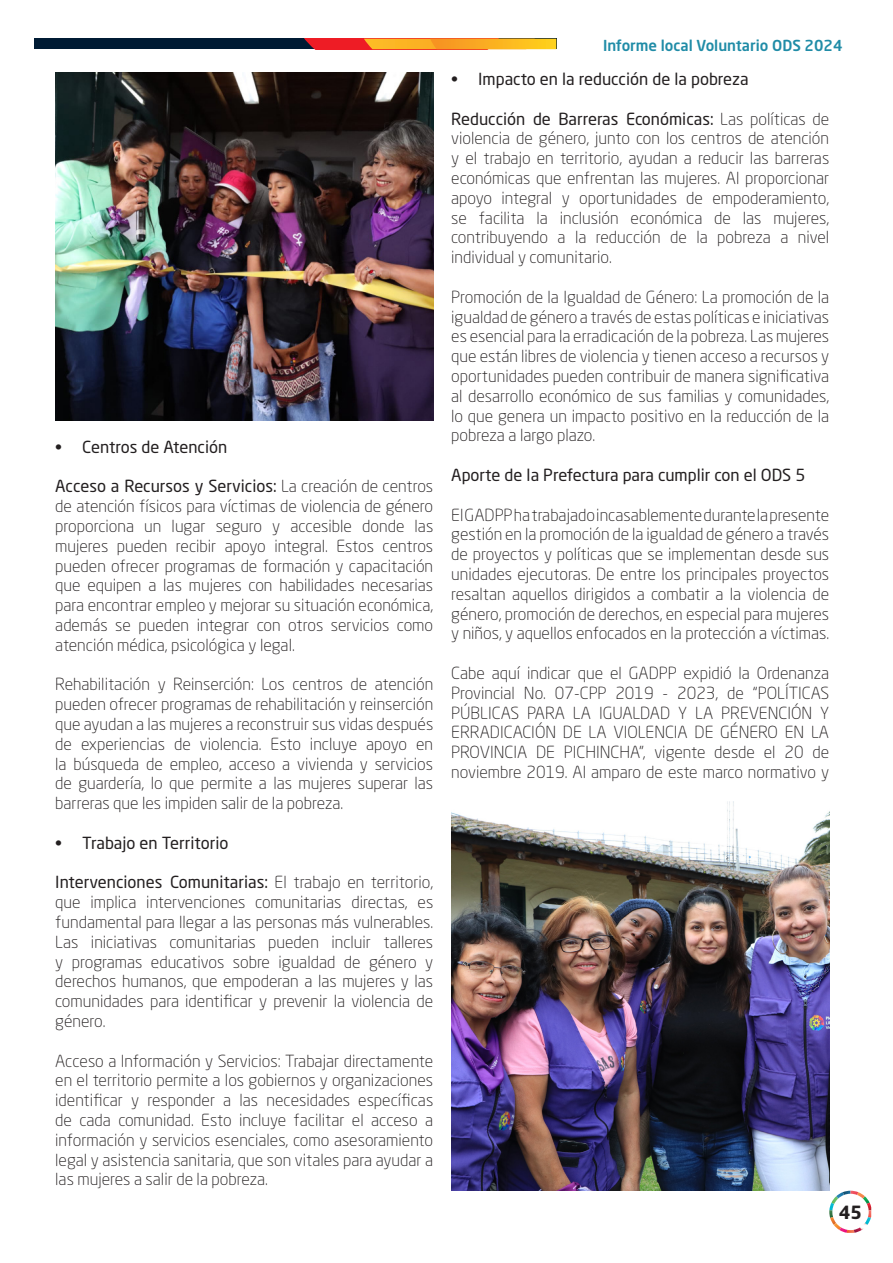
<style>
.page{position:relative;width:893px;height:1263px;background:#fff}
.page>*{position:absolute;margin:0;border:0;box-sizing:border-box;transform-origin:0 0}
.t1{font:700 18px "Neo Sans W1 G";color:#231f20}
.Párrafos_1{font:300 16.5px/19.8px "Neo Sans W1 G";color:#231f20;text-align:justify}
.Párrafos_1-2{font:16.5px "Neo Sans W1 G";color:#231f20}
.t2{font:500 15px "Neo Sans W1 G";color:#208ca7}
.s1{font-weight:400}
</style>
<div class="page">
<svg style="left:829px;top:1191px;width:42px;height:42px"></svg>
<div style="left:34px;top:39px;width:522px;height:10px;background:#001b34"></div>
<svg style="left:304px;top:39px;width:252px;height:10px;background:#f28c22"></svg>
<img style="left:55px;top:72px;width:378px;height:349px">
<img style="left:451px;top:802px;width:378px;height:389px">
<p class="Párrafos_1-2" style="left:55px;top:437px;width:174px">• Centros de Atención</p>
<p class="Párrafos_1" style="left:55px;top:476px;width:379px"><span class="s1">Acceso a Recursos y Servicios:</span> La creación de centros de atención físicos para víctimas de violencia de género proporciona un lugar seguro y accesible donde las mujeres pueden recibir apoyo integral. Estos centros pueden ofrecer programas de formación y capacitación que equipen a las mujeres con habilidades necesarias para encontrar empleo y mejorar su situación económica, además se pueden integrar con otros servicios como atención médica, psicológica y legal.</p>
<p class="Párrafos_1" style="left:55px;top:674px;width:379px">Rehabilitación y Reinserción: Los centros de atención pueden ofrecer programas de rehabilitación y reinserción que ayudan a las mujeres a reconstruir sus vidas después de experiencias de violencia. Esto incluye apoyo en la búsqueda de empleo, acceso a vivienda y servicios de guardería, lo que permite a las mujeres superar las barreras que les impiden salir de la pobreza.</p>
<p class="Párrafos_1-2" style="left:55px;top:833px;width:175px">• Trabajo en Territorio</p>
<p class="Párrafos_1" style="left:55px;top:872px;width:379px"><span class="s1">Intervenciones Comunitarias:</span> El trabajo en territorio, que implica intervenciones comunitarias directas, es fundamental para llegar a las personas más vulnerables.<br>Las iniciativas comunitarias pueden incluir talleres y programas educativos sobre igualdad de género y derechos humanos, que empoderan a las mujeres y las comunidades para identificar y prevenir la violencia de género.</p>
<p class="Párrafos_1" style="left:55px;top:1050px;width:379px">Acceso a Información y Servicios: Trabajar directamente en el territorio permite a los gobiernos y organizaciones identificar y responder a las necesidades específicas de cada comunidad. Esto incluye facilitar el acceso a información y servicios esenciales, como asesoramiento legal y asistencia sanitaria, que son vitales para ayudar a las mujeres a salir de la pobreza.</p>
<p class="t2" style="left:603px;top:36px;width:241px">Informe local Voluntario ODS 2024</p>
<p class="Párrafos_1-2" style="left:451px;top:69px;width:299px">• Impacto en la reducción de la pobreza</p>
<p class="Párrafos_1" style="left:451px;top:108px;width:379px"><span class="s1">Reducción de Barreras Económicas:</span> Las políticas de violencia de género, junto con los centros de atención y el trabajo en territorio, ayudan a reducir las barreras económicas que enfrentan las mujeres. Al proporcionar apoyo integral y oportunidades de empoderamiento, se facilita la inclusión económica de las mujeres, contribuyendo a la reducción de la pobreza a nivel individual y comunitario.</p>
<p class="Párrafos_1" style="left:451px;top:287px;width:379px">Promoción de la Igualdad de Género: La promoción de la igualdad de género a través de estas políticas e iniciativas es esencial para la erradicación de la pobreza. Las mujeres que están libres de violencia y tienen acceso a recursos y oportunidades pueden contribuir de manera significativa al desarrollo económico de sus familias y comunidades, lo que genera un impacto positivo en la reducción de la pobreza a largo plazo.</p>
<p class="Párrafos_1-2" style="left:451px;top:465px;width:356px">Aporte de la Prefectura para cumplir con el ODS 5</p>
<p class="Párrafos_1" style="left:451px;top:504px;width:379px">El GADPP ha trabajado incasablemente durante la presente gestión en la promoción de la igualdad de género a través de proyectos y políticas que se implementan desde sus unidades ejecutoras. De entre los principales proyectos resaltan aquellos dirigidos a combatir a la violencia de género, promoción de derechos, en especial para mujeres y niños, y aquellos enfocados en la protección a víctimas.</p>
<p class="Párrafos_1" style="left:451px;top:663px;width:379px">Cabe aquí indicar que el GADPP expidió la Ordenanza Provincial No. 07-CPP 2019 - 2023, de “POLÍTICAS PÚBLICAS PARA LA IGUALDAD Y LA PREVENCIÓN Y ERRADICACIÓN DE LA VIOLENCIA DE GÉNERO EN LA PROVINCIA DE PICHINCHA”, vigente desde el 20 de noviembre 2019. Al amparo de este marco normativo y</p>
<p class="t1" style="left:839px;top:1200px;width:25px">45</p>
</div>
